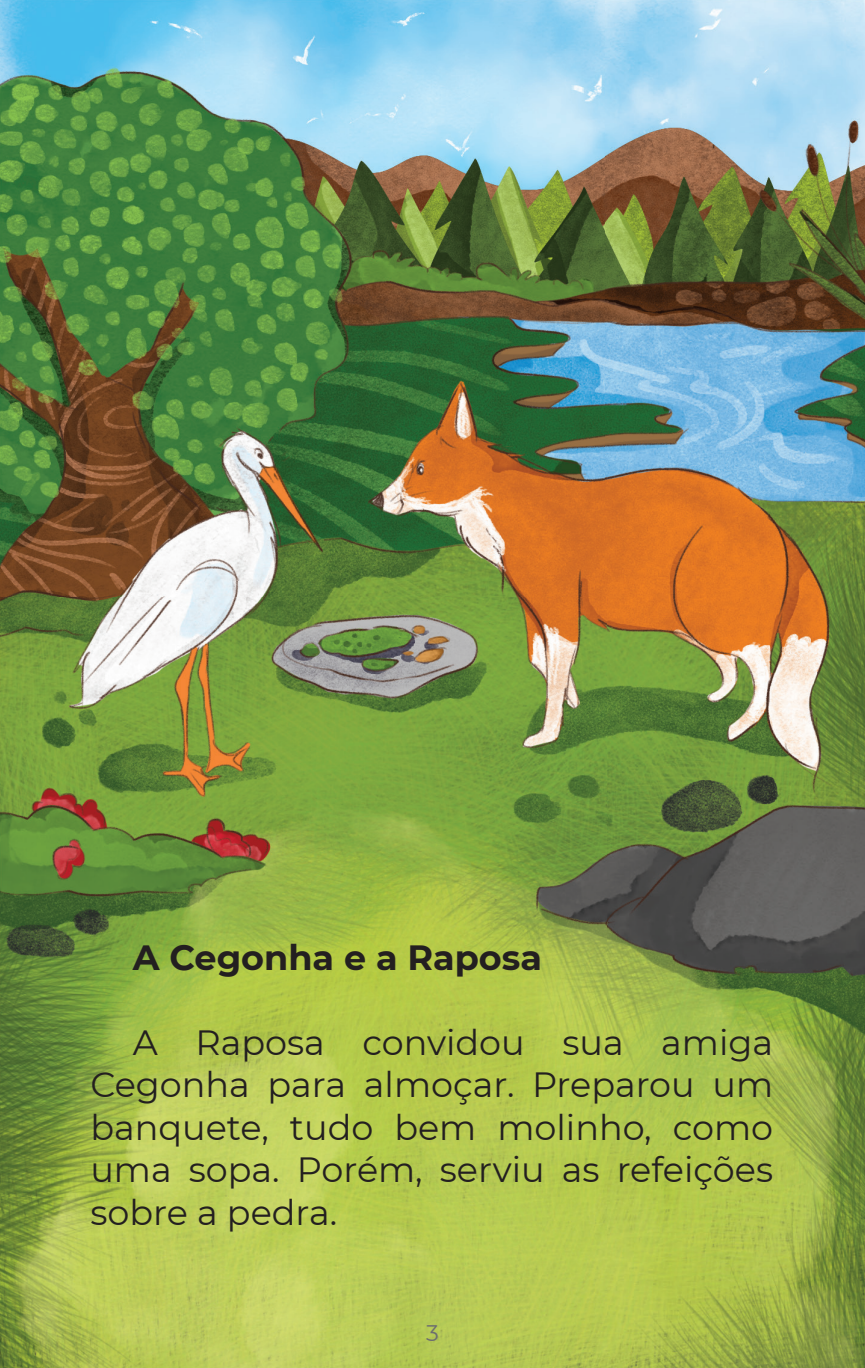
<style>
.page{position:relative;width:865px;height:1368px;background:#fff}
.page>*{position:absolute;margin:0;border:0;box-sizing:border-box;transform-origin:0 0}
.t1{font:35px/42.5px "Montserrat";color:#231f20;text-align:justify}
.t2{font:700 35px "Montserrat";color:#231f20}
.t3{font:22.5px "Montserrat";color:#6c6d70}
</style>
<div class="page">
<img style="left:0;top:0;width:605px;height:597px">
<img style="left:605px;top:0;width:260px;height:1368px">
<img style="left:0;top:597px;width:606px;height:771px">
<p class="t2" style="left:133px;top:932px;width:410px">A Cegonha e a Raposa</p>
<p class="t1" style="left:90px;top:1020px;width:684px;text-indent:43px">A Raposa convidou sua amiga Cegonha para almoçar. Preparou um banquete, tudo bem molinho, como uma sopa. Porém, serviu as refeições sobre a pedra.</p>
<p class="t3" style="left:426px;top:1317px;width:14px">3</p>
</div>
